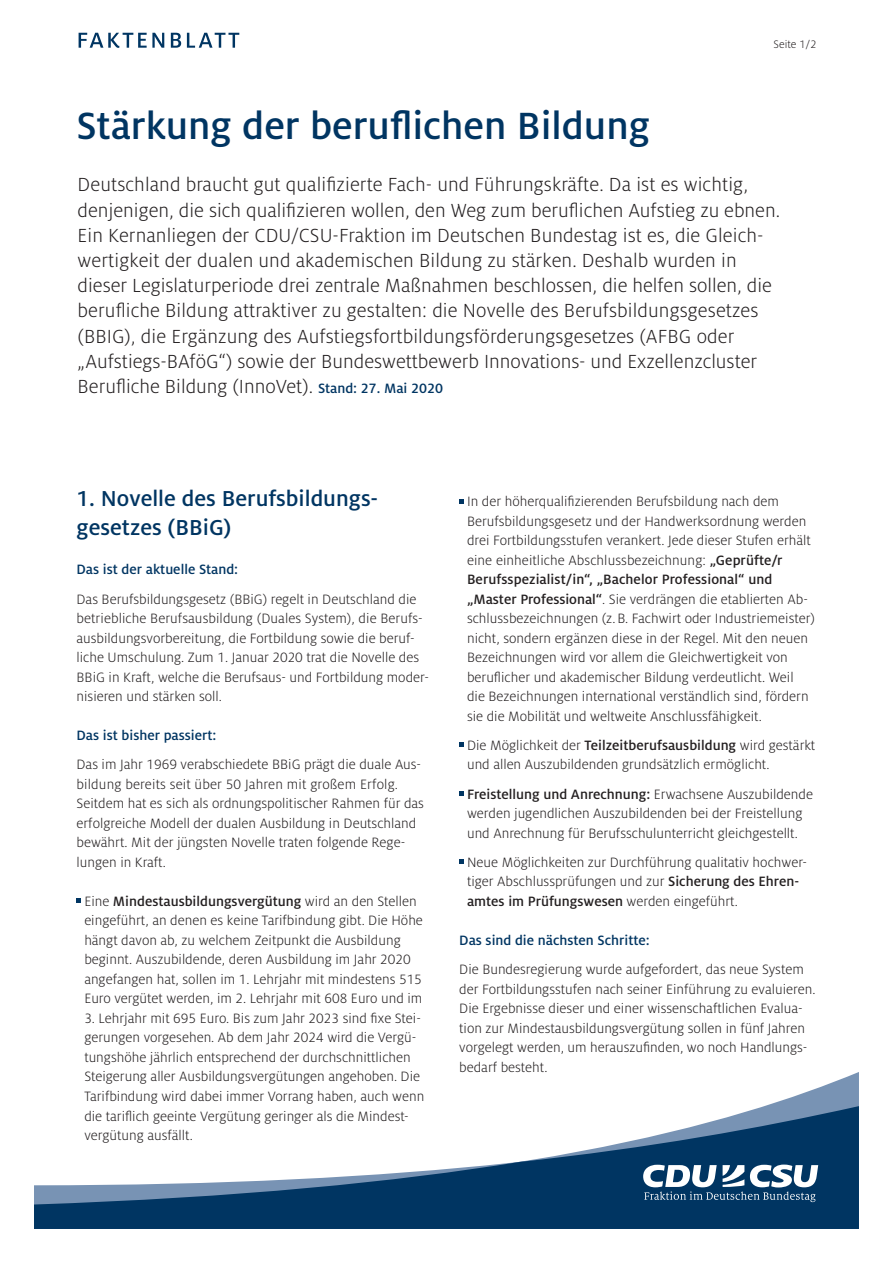
<style>
.page{position:relative;width:893px;height:1263px;background:#fff}
.page>*{position:absolute;margin:0;border:0;box-sizing:border-box;transform-origin:0 0}
._1__Überschrift__Mil{font:500 42px "Milo Pro";color:#003562}
._3__Zwischenüberschr{font:500 24px/28.8px "Milo Pro";color:#003562}
._2__Einleitung__Milo{font:300 21px/25.2px "Milo Pro";letter-spacing:.005em;color:#231f20}
._4__Fließtext__Milo{font:300 15px/19.5px "Milo Pro";color:#231f20}
.X__Zwischenberschrif{font:500 15px "Milo Pro";color:#003562}
.t1{font:300 12px "Milo Pro";color:#231f20}
.s1{font-weight:500;font-size:15px;color:#003562}
.s2{font-weight:500}
</style>
<div class="page">
<svg style="left:765px;top:1072px;width:94px;height:34px"></svg>
<svg style="left:34px;top:1106px;width:825px;height:123px"></svg>
<svg style="left:643px;top:1164px;width:175px;height:38px"></svg>
<svg style="left:79px;top:33px;width:160px;height:15px"></svg>
<svg style="left:77px;top:899px;width:4px;height:4px"></svg>
<svg style="left:459px;top:499px;width:4px;height:4px"></svg>
<svg style="left:459px;top:743px;width:4px;height:4px"></svg>
<svg style="left:459px;top:791px;width:4px;height:5px"></svg>
<svg style="left:459px;top:860px;width:4px;height:4px"></svg>
<p class="_1__Überschrift__Mil" style="left:77px;top:102px;width:575px">Stärkung der beruflichen Bildung</p>
<p class="t1" style="left:774px;top:38px;width:44px">Seite 1/2</p>
<p class="_2__Einleitung__Milo" style="left:78px;top:172px;width:704px">Deutschland braucht gut qualifizierte Fach- und Führungskräfte. Da ist es wichtig, denjenigen, die sich qualifizieren wollen, den Weg zum beruflichen Aufstieg zu ebnen.<br>Ein Kernanliegen der CDU/CSU-Fraktion im Deutschen Bundestag ist es, die Gleich&shy;wertigkeit der dualen und akademischen Bildung zu stärken. Deshalb wurden in dieser Legislaturperiode drei zentrale Maßnahmen beschlossen, die helfen sollen, die beruf-l iche Bildung attraktiver zu gestalten: die Novelle des Berufsbildungsgesetzes (BBIG), die Ergänzung des Aufstiegsfortbildungsförderungsgesetzes (AFBG oder „Aufstiegs-BAföG“) sowie der Bundeswettbewerb Innovations- und Exzellenzcluster Berufliche Bildung (InnoVet). <span class="s1">Stand: 27. Mai 2020</span></p>
<p class="_3__Zwischenüberschr" style="left:77px;top:484px;width:303px">1. Novelle des Berufsbildungs&shy;gesetzes (BBiG)</p>
<p class="X__Zwischenberschrif" style="left:77px;top:561px;width:163px">Das ist der aktuelle Stand:</p>
<p class="_4__Fließtext__Milo" style="left:77px;top:589px;width:354px">Das Berufsbildungsgesetz (BBiG) regelt in Deutschland die betriebliche Berufsausbildung (Duales System), die Berufs&shy;ausbildungsvorbereitung, die Fortbildung sowie die beruf&shy;liche Umschulung. Zum 1. Januar 2020 trat die Novelle des BBiG in Kraft, welche die Berufsaus- und Fortbildung moder&shy;nisieren und stärken soll.</p>
<p class="X__Zwischenberschrif" style="left:77px;top:727px;width:141px">Das ist bisher passiert:</p>
<p class="_4__Fließtext__Milo" style="left:77px;top:755px;width:349px">Das im Jahr 1969 verabschiedete BBiG prägt die duale Aus&shy;bildung bereits seit über 50 Jahren mit großem Erfolg.<br>Seitdem hat es sich als ordnungspolitischer Rahmen für das erfolgreiche Modell der dualen Ausbildung in Deutschland bewährt. Mit der jüngsten Novelle traten folgende Rege&shy;lungen in Kraft.</p>
<p class="_4__Fließtext__Milo" style="left:84px;top:892px;width:340px">Eine <span class="s2">Mindestausbildungsvergütung</span> wird an den Stellen eingeführt, an denen es keine Tarifbindung gibt. Die Höhe hängt davon ab, zu welchem Zeitpunkt die Ausbildung beginnt. Auszubildende, deren Ausbildung im Jahr 2020 angefangen hat, sollen im 1. Lehrjahr mit mindestens 515<br>Euro vergütet werden, im 2. Lehrjahr mit 608 Euro und im</p>
<p class="_4__Fließtext__Milo" style="left:84px;top:1009px;width:341px">3. Lehrjahr mit 695 Euro. Bis zum Jahr 2023 sind fixe Stei&shy;gerungen vorgesehen. Ab dem Jahr 2024 wird die Vergü&shy;tungshöhe jährlich entsprechend der durchschnittlichen Steigerung aller Ausbildungsvergütungen angehoben. Die Tarifbindung wird dabei immer Vorrang haben, auch wenn die tariflich geeinte Vergütung geringer als die Mindest&shy;vergütung ausfällt.</p>
<p class="_4__Fließtext__Milo" style="left:467px;top:492px;width:350px">In der höherqualifizierenden Berufsbildung nach dem Berufsbildungsgesetz und der Handwerksordnung werden drei Fortbildungsstufen verankert. Jede dieser Stufen erhält eine einheitliche Abschlussbezeichnung: <span class="s2">„Geprüfte/r Berufsspezialist/in“, „Bachelor Professional“ und „Master Professional“</span>. Sie verdrängen die etablierten Ab&shy;schlussbezeichnungen (z.B. Fachwirt oder Industriemeister) nicht, sondern ergänzen diese in der Regel. Mit den neuen Bezeichnungen wird vor allem die Gleichwertigkeit von beruflicher und akademischer Bildung verdeutlicht. Weil die Bezeichnungen international verständlich sind, fördern sie die Mobilität und weltweite Anschlussfähigkeit.</p>
<p class="_4__Fließtext__Milo" style="left:467px;top:736px;width:350px">Die Möglichkeit der <span class="s2">Teilzeitberufsausbildung</span> wird gestärkt und allen Auszubildenden grundsätzlich ermöglicht.</p>
<p class="_4__Fließtext__Milo" style="left:467px;top:784px;width:348px"><span class="s2">Freistellung und Anrechnung:</span> Erwachsene Auszubildende werden jugendlichen Auszubildenden bei der Freistellung und Anrechnung für Berufsschulunterricht gleichgestellt.</p>
<p class="_4__Fließtext__Milo" style="left:467px;top:853px;width:340px">Neue Möglichkeiten zur Durchführung qualitativ hochwer&shy;tiger Abschlussprüfungen und zur <span class="s2">Sicherung des Ehren&shy;amtes im Prüfungswesen</span> werden eingeführt.</p>
<p class="X__Zwischenberschrif" style="left:459px;top:932px;width:192px">Das sind die nächsten Schritte:</p>
<p class="_4__Fließtext__Milo" style="left:459px;top:960px;width:358px">Die Bundesregierung wurde aufgefordert, das neue System der Fortbildungsstufen nach seiner Einführung zu evaluieren.<br>Die Ergebnisse dieser und einer wissenschaftlichen Evalua&shy;tion zur Mindestausbildungsvergütung sollen in fünf Jahren vorgelegt werden, um herauszufinden, wo noch Handlungs&shy;bedarf besteht.</p>
</div>
